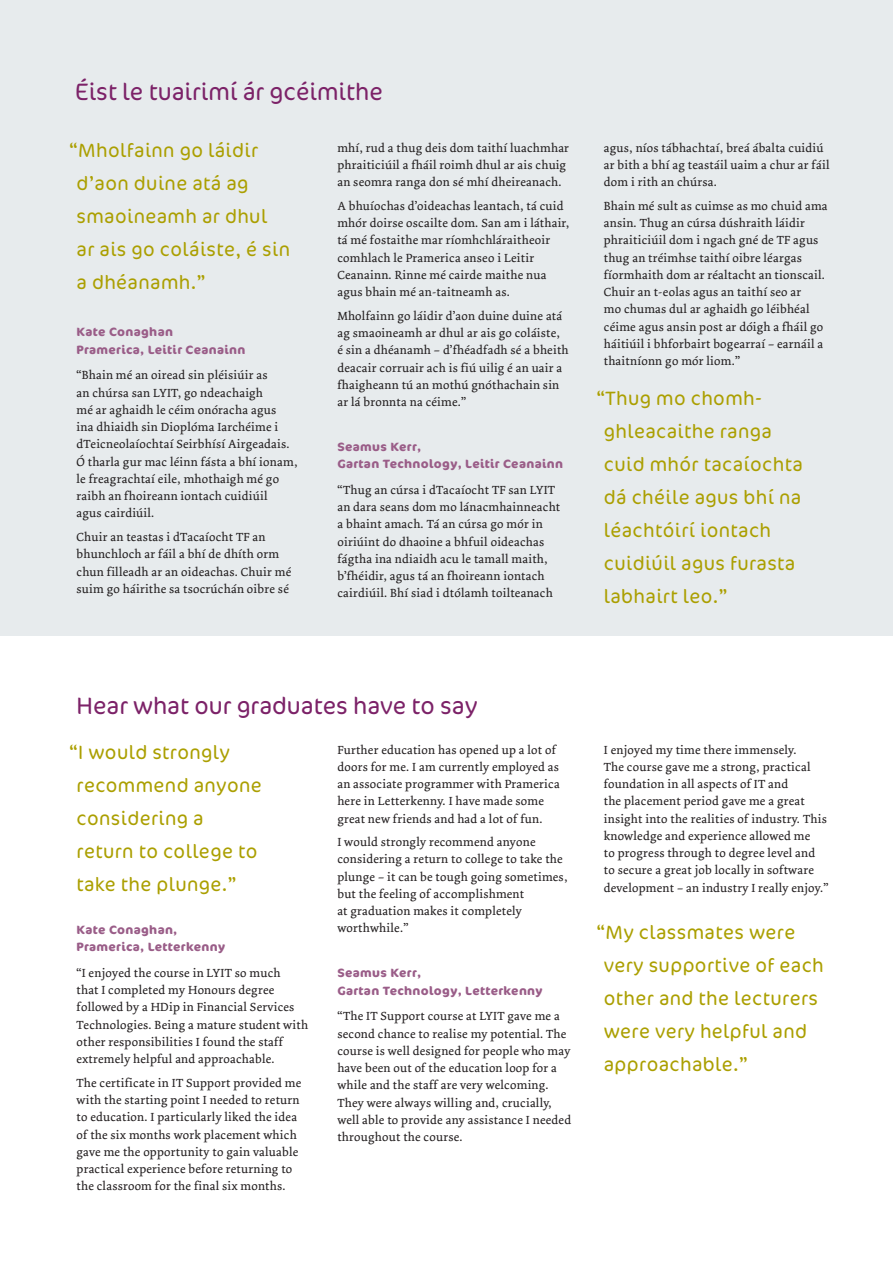
<style>
.page{position:relative;width:893px;height:1263px;background:#fff}
.page>*{position:absolute;margin:0;border:0;box-sizing:border-box;transform-origin:0 0}
.t1{font:300 24px "Cocon";color:#7c2268}
.t2{font:300 19.5px/33px "Cocon";letter-spacing:.02em;color:#ab9f01}
.t3{font:12.3px/17.2px "Dolly";letter-spacing:.02em;color:#231f20}
.t4{font:700 12px/17.2px "Cocon";letter-spacing:.03em;color:#9a5d88}
</style>
<div class="page">
<div style="left:0;top:0;width:893px;height:635px;background:#e7ebed"></div>
<h1 class="t1" style="left:75px;top:78px;width:309px">Éist le tuairimí ár gcéimithe</h1>
<h2 class="t2" style="left:77px;top:135px;width:215px;text-indent:-7px">“Mholfainn go láidir d’aon duine atá ag smaoineamh ar dhul ar ais go coláiste, é sin a dhéanamh.”</h2>
<p class="t4" style="left:77px;top:324px;width:170px">Kate Conaghan<br>Pramerica, Leitir Ceanainn</p>
<p class="t3" style="left:77px;top:367px;width:223px">“Bhain mé an oiread sin pléisiúir as<br>an chúrsa san LYIT, go ndeachaigh<br>mé ar aghaidh le céim onóracha agus<br>ina dhiaidh sin Dioplóma Iarchéime i dTeicneolaíochtaí Seirbhísí Airgeadais.<br>Ó tharla gur mac léinn fásta a bhí ionam, le freagrachtaí eile, mhothaigh mé go raibh an fhoireann iontach cuidiúil<br>agus cairdiúil.</p>
<p class="t3" style="left:77px;top:529px;width:216px">Chuir an teastas i dTacaíocht TF an bhunchloch ar fáil a bhí de dhíth orm chun filleadh ar an oideachas. Chuir mé suim go háirithe sa tsocrúchán oibre sé</p>
<p class="t3" style="left:337px;top:139px;width:233px">mhí, rud a thug deis dom taithí luachmhar phraiticiúil a fháil roimh dhul ar ais chuig an seomra ranga don sé mhí dheireanach.</p>
<p class="t3" style="left:337px;top:197px;width:233px">A bhuíochas d’oideachas leantach, tá cuid mhór doirse oscailte dom. San am i láthair, tá mé fostaithe mar ríomhchláraitheoir comhlach le Pramerica anseo i Leitir Ceanainn. Rinne mé cairde maithe nua agus bhain mé an-taitneamh as.</p>
<p class="t3" style="left:337px;top:307px;width:233px">Mholfainn go láidir d’aon duine duine atá ag smaoineamh ar dhul ar ais go coláiste, é sin a dhéanamh – d’fhéadfadh sé a bheith deacair corruair ach is fiú uilig é an uair a fhaigheann tú an mothú gnóthachain sin ar lá bronnta na céime.”</p>
<p class="t4" style="left:337px;top:438px;width:227px">Seamus Kerr,<br>Gartan Technology, Leitir Ceanainn</p>
<p class="t3" style="left:337px;top:481px;width:224px">“Thug an cúrsa i dTacaíocht TF san LYIT an dara seans dom mo lánacmhainneacht a bhaint amach. Tá an cúrsa go mór in oiriúint do dhaoine a bhfuil oideachas fágtha ina ndiaidh acu le tamall maith, b’fhéidir, agus tá an fhoireann iontach cairdiúil. Bhí siad i dtólamh toilteanach</p>
<p class="t3" style="left:604px;top:139px;width:227px">agus, níos tábhachtaí, breá ábalta cuidiú ar bith a bhí ag teastáil uaim a chur ar fáil dom i rith an chúrsa.</p>
<p class="t3" style="left:604px;top:197px;width:225px">Bhain mé sult as cuimse as mo chuid ama ansin. Thug an cúrsa dúshraith láidir phraiticiúil dom i ngach gné de TF agus thug an tréimhse taithí oibre léargas fíormhaith dom ar réaltacht an tionscail.<br>Chuir an t-eolas agus an taithí seo ar<br>mo chumas dul ar aghaidh go léibhéal céime agus ansin post ar dóigh a fháil go háitiúil i bhforbairt bogearraí – earnáil a thaitníonn go mór liom.”</p>
<h2 class="t2" style="left:604px;top:382px;width:200px;text-indent:-7px">“Thug mo chomh&shy;ghleacaithe ranga cuid mhór tacaíochta dá chéile agus bhí na léachtóirí iontach cuidiúil agus furasta labhairt leo.”</h2>
<h1 class="t1" style="left:77px;top:691px;width:402px">Hear what our graduates have to say</h1>
<h2 class="t2" style="left:77px;top:736px;width:187px;text-indent:-7px">“I would strongly recommend anyone considering a return to college to take the plunge.”</h2>
<p class="t4" style="left:77px;top:921px;width:150px">Kate Conaghan,<br>Pramerica, Letterkenny</p>
<p class="t3" style="left:77px;top:964px;width:233px">“I enjoyed the course in LYIT so much<br>that I completed my Honours degree followed by a HDip in Financial Services Technologies. Being a mature student with other responsibilities I found the staff extremely helpful and approachable.</p>
<p class="t3" style="left:77px;top:1074px;width:226px">The certificate in IT Support provided me with the starting point I needed to return to education. I particularly liked the idea of the six months work placement which gave me the opportunity to gain valuable practical experience before returning to the classroom for the final six months.</p>
<p class="t3" style="left:337px;top:741px;width:224px">Further education has opened up a lot of doors for me. I am currently employed as an associate programmer with Pramerica here in Letterkenny. I have made some great new friends and had a lot of fun.</p>
<p class="t3" style="left:337px;top:834px;width:232px">I would strongly recommend anyone considering a return to college to take the plunge – it can be tough going sometimes, but the feeling of accomplishment<br>at graduation makes it completely worthwhile.”</p>
<p class="t4" style="left:337px;top:965px;width:207px">Seamus Kerr,<br>Gartan Technology, Letterkenny</p>
<p class="t3" style="left:337px;top:1008px;width:235px">“The IT Support course at LYIT gave me a second chance to realise my potential. The course is well designed for people who may have been out of the education loop for a while and the staff are very welcoming.<br>They were always willing and, crucially, well able to provide any assistance I needed throughout the course.</p>
<p class="t3" style="left:604px;top:741px;width:226px">I enjoyed my time there immensely.<br>The course gave me a strong, practical foundation in all aspects of IT and<br>the placement period gave me a great insight into the realities of industry. This knowledge and experience allowed me<br>to progress through to degree level and to secure a great job locally in software development – an industry I really enjoy.”</p>
<h2 class="t2" style="left:604px;top:917px;width:221px;text-indent:-7px">“My classmates were very supportive of each other and the lecturers were very helpful and approachable.”</h2>
</div>
